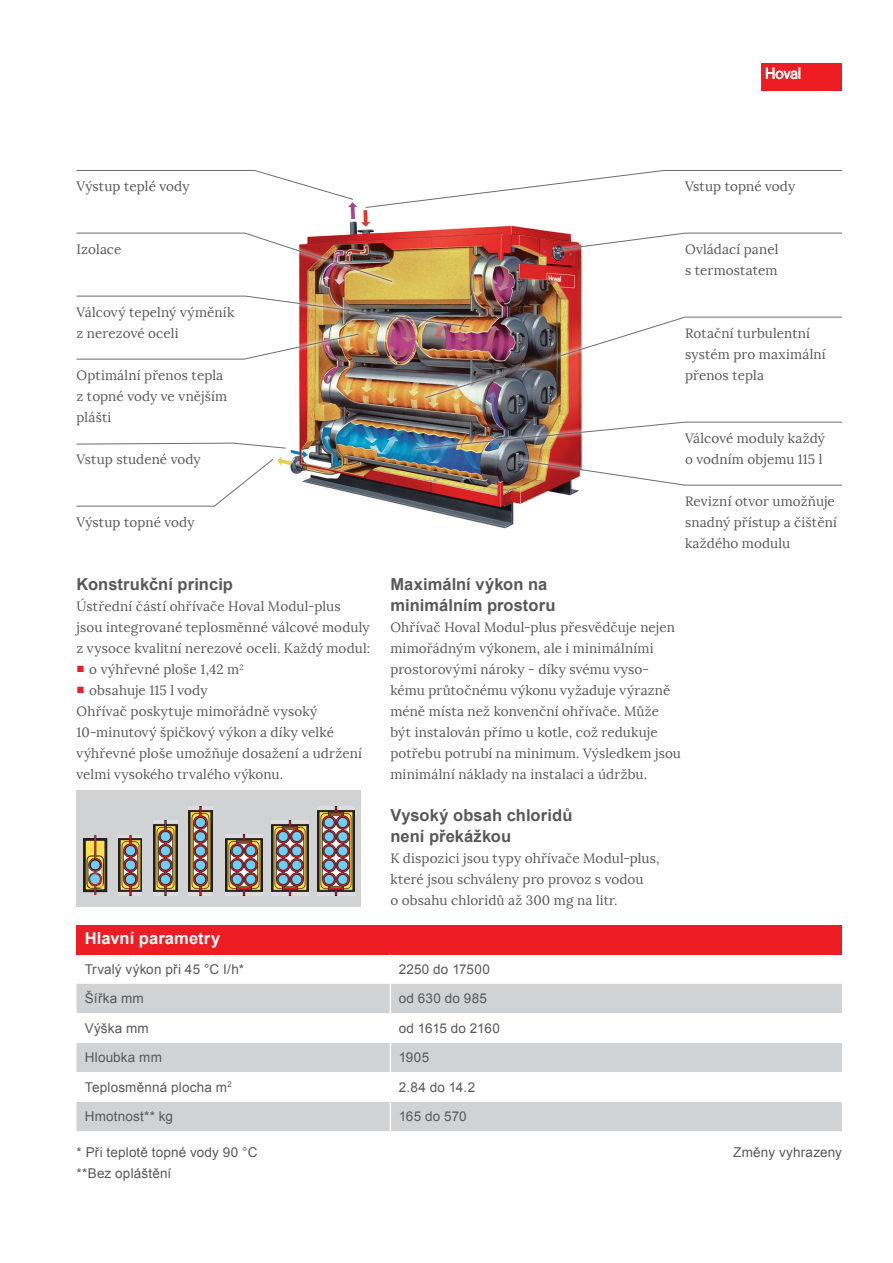
<style>
.page{position:relative;width:893px;height:1263px;background:#fff}
.page>*{position:absolute;margin:0;border:0;box-sizing:border-box;transform-origin:0 0}
.Introtext{font:700 16.5px/21px "Arial";letter-spacing:.005em;color:#57585a}
.Introtext-2{font:700 16.5px "Arial";letter-spacing:.005em;color:#fff}
.Copytext{font:13.5px/21px "Lora";letter-spacing:.005em;color:#57585a}
.arial_small_texts{font:13.5px "Arial";letter-spacing:.015em;color:#57585a}
.arial_small_texts-2{font:13.5px "Arial";letter-spacing:-.015em;color:#57585a}
</style>
<div class="page">
<img style="left:277px;top:204px;width:305px;height:325px">
<svg style="left:76px;top:170px;width:277px;height:30px"></svg>
<svg style="left:277px;top:228px;width:120px;height:58px"></svg>
<img style="left:76px;top:232px;width:317px;height:50px">
<svg style="left:277px;top:291px;width:197px;height:4px"></svg>
<div style="left:72px;top:438px;width:218px;height:15px;background:#fff"></div>
<svg style="left:76px;top:442px;width:210px;height:7px"></svg>
<div style="left:361px;top:166px;width:486px;height:46px;background:#fff"></div>
<svg style="left:365px;top:170px;width:478px;height:38px"></svg>
<div style="left:557px;top:228px;width:289px;height:26px;background:#fff"></div>
<svg style="left:560px;top:232px;width:282px;height:18px"></svg>
<svg style="left:421px;top:399px;width:161px;height:3px"></svg>
<img style="left:76px;top:295px;width:766px;height:104px">
<svg style="left:411px;top:417px;width:171px;height:36px"></svg>
<img style="left:415px;top:421px;width:427px;height:28px">
<svg style="left:515px;top:456px;width:67px;height:34px"></svg>
<svg style="left:519px;top:460px;width:323px;height:26px"></svg>
<svg style="left:76px;top:459px;width:198px;height:48px"></svg>
<div style="left:77px;top:790px;width:284px;height:117px;background:#d1d2d4"></div>
<div style="left:83px;top:838px;width:24px;height:54px;border:1px solid #231f20"></div>
<svg style="left:85px;top:835px;width:20px;height:60px"></svg>
<img style="left:119px;top:835px;width:23px;height:60px">
<img style="left:154px;top:821px;width:23px;height:74px">
<img style="left:189px;top:807px;width:23px;height:88px">
<img style="left:226px;top:835px;width:36px;height:60px">
<img style="left:272px;top:821px;width:36px;height:74px">
<img style="left:318px;top:807px;width:36px;height:88px">
<div style="left:77px;top:925px;width:765px;height:30px;background:#ee1d23"></div>
<div style="left:77px;top:984px;width:765px;height:147px;background:#d1d2d4"></div>
<svg style="left:77px;top:1013px;width:765px;height:89px"></svg>
<svg style="left:390px;top:984px;width:1px;height:29px"></svg>
<hr style="left:390px;top:1013px;width:1px;height:30px;background:#fff">
<svg style="left:390px;top:1043px;width:1px;height:29px"></svg>
<hr style="left:390px;top:1072px;width:1px;height:30px;background:#fff">
<svg style="left:390px;top:1102px;width:1px;height:29px"></svg>
<div style="left:761px;top:63px;width:81px;height:27px;background:#ee1d23"></div>
<svg style="left:766px;top:67px;width:34px;height:12px"></svg>
<p class="Copytext" style="left:77px;top:176px;width:114px">Výstup teplé vody</p>
<p class="Copytext" style="left:77px;top:239px;width:47px">Izolace</p>
<p class="Copytext" style="left:77px;top:302px;width:159px">Válcový tepelný výměník z nerezové oceli</p>
<p class="Copytext" style="left:77px;top:365px;width:152px">Optimální přenos tepla z topné vody ve vnějším plášti</p>
<p class="Copytext" style="left:77px;top:449px;width:126px">Vstup studené vody</p>
<p class="Copytext" style="left:77px;top:512px;width:120px">Výstup topné vody</p>
<p class="Introtext" style="left:77px;top:574px;width:158px">Konstrukční princip</p>
<p class="Copytext" style="left:77px;top:596px;width:295px">Ústřední částí ohřívače Hoval Modul-plus<br>jsou integrované teplosměnné válcové moduly z vysoce kvalitní nerezové oceli. Každý modul:</p>
<p class="Copytext" style="left:77px;top:659px;width:169px"><sup>■</sup> o výhřevné ploše 1,42 m<sup>2</sup></p>
<p class="Copytext" style="left:77px;top:680px;width:133px"><sup>■</sup> obsahuje 115 l vody</p>
<p class="Copytext" style="left:77px;top:701px;width:287px">Ohřívač poskytuje mimořádně vysoký 10-minutový špičkový výkon a díky velké výhřevné ploše umožňuje dosažení a udržení velmi vysokého trvalého výkonu.</p>
<p class="Copytext" style="left:685px;top:176px;width:112px">Vstup topné vody</p>
<p class="Copytext" style="left:685px;top:239px;width:95px">Ovládací panel s termostatem</p>
<p class="Copytext" style="left:685px;top:323px;width:142px">Rotační turbulentní systém pro maximální přenos tepla</p>
<p class="Copytext" style="left:685px;top:428px;width:141px">Válcové moduly každý o vodním objemu 115 l</p>
<p class="Copytext" style="left:685px;top:491px;width:153px">Revizní otvor umožňuje snadný přístup a čištění každého modulu</p>
<p class="Introtext" style="left:390px;top:574px;width:167px">Maximální výkon na minimálním prostoru</p>
<p class="Copytext" style="left:390px;top:617px;width:286px">Ohřívač Hoval Modul-plus přesvědčuje nejen</p>
<p class="Copytext" style="left:390px;top:638px;width:292px">mimořádným výkonem, ale i minimálními prostorovými nároky - díky svému vyso&shy;kému průtočnému výkonu vyžaduje výrazně méně místa než konvenční ohřívače. Může být instalován přímo u kotle, což redukuje potřebu potrubí na minimum. Výsledkem jsou minimální náklady na instalaci a údržbu.</p>
<p class="Introtext" style="left:390px;top:805px;width:184px">Vysoký obsah chloridů není překážkou</p>
<p class="Copytext" style="left:390px;top:848px;width:271px">K dispozici jsou typy ohřívače Modul-plus, které jsou schváleny pro provoz s vodou<br>o obsahu chloridů až 300 mg na litr.</p>
<p class="Introtext-2" style="left:85px;top:926px;width:137px">Hlavní parametry</p>
<p class="arial_small_texts" style="left:85px;top:960px;width:161px">Trvalý výkon při 45 °C I/h*</p>
<p class="arial_small_texts" style="left:399px;top:960px;width:93px">2250 do 17500</p>
<p class="arial_small_texts" style="left:85px;top:990px;width:61px">Šířka mm</p>
<p class="arial_small_texts" style="left:399px;top:990px;width:90px">od 630 do 985</p>
<p class="arial_small_texts" style="left:85px;top:1019px;width:65px">Výška mm</p>
<p class="arial_small_texts-2" style="left:399px;top:1019px;width:103px">od 1615 do 2160</p>
<p class="arial_small_texts" style="left:85px;top:1049px;width:79px">Hloubka mm</p>
<p class="arial_small_texts" style="left:399px;top:1049px;width:32px">1905</p>
<p class="arial_small_texts" style="left:85px;top:1078px;width:148px">Teplosměnná plocha m<sup>2</sup></p>
<p class="arial_small_texts" style="left:399px;top:1078px;width:78px">2.84 do 14.2</p>
<p class="arial_small_texts" style="left:85px;top:1108px;width:90px">Hmotnost** kg</p>
<p class="arial_small_texts" style="left:399px;top:1108px;width:70px">165 do 570</p>
<p class="arial_small_texts" style="left:77px;top:1144px;width:182px">* Při teplotě topné vody 90 °C</p>
<p class="arial_small_texts" style="left:77px;top:1165px;width:96px">**Bez opláštění</p>
<p class="arial_small_texts" style="left:733px;top:1144px;width:110px">Změny vyhrazeny</p>
</div>
